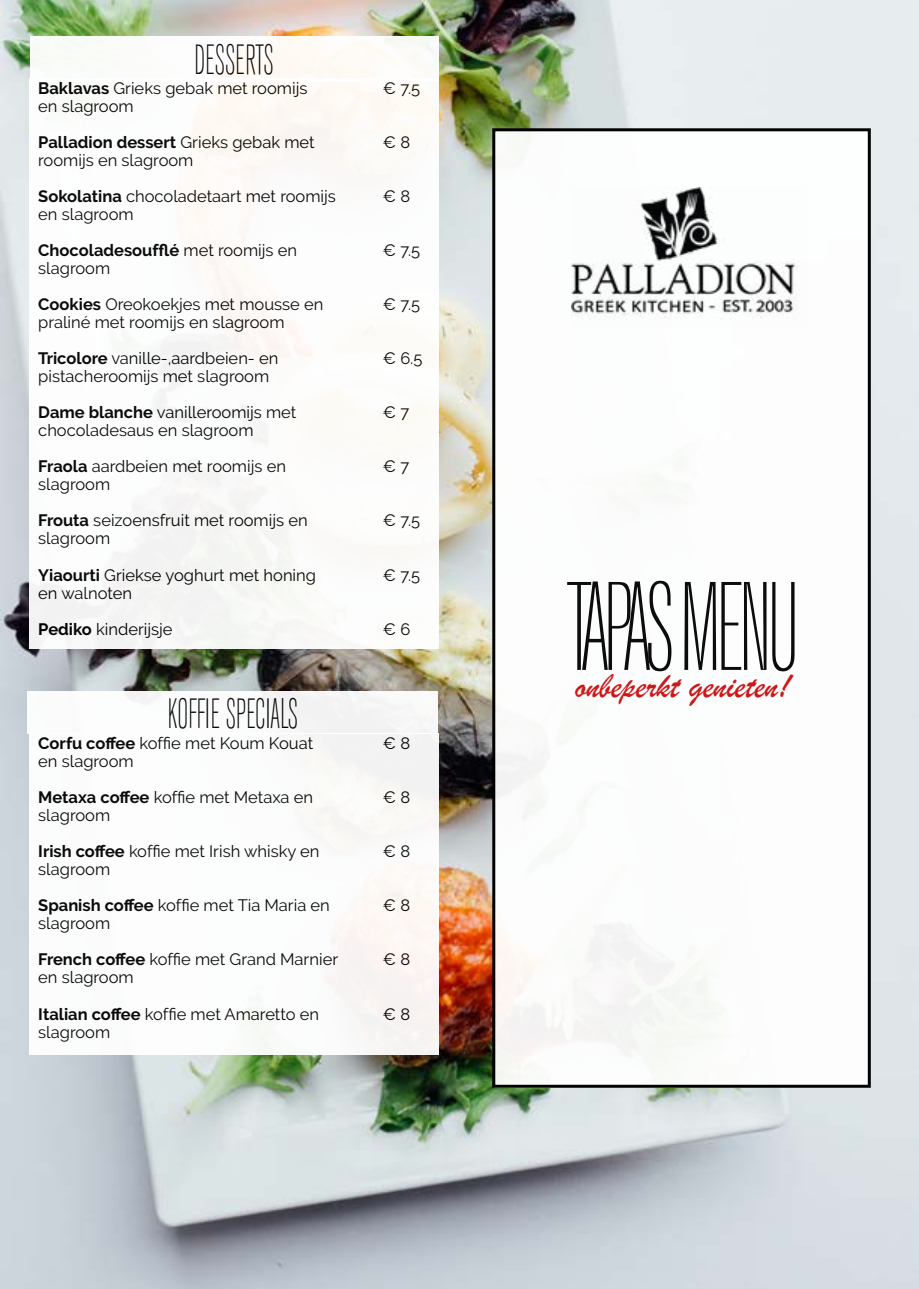
<style>
.page{position:relative;width:919px;height:1289px;background:#fff}
.page>*{position:absolute;margin:0;border:0;box-sizing:border-box;transform-origin:0 0}
.t1{font:124.5px "Keytin";letter-spacing:-.05em;color:#000}
.t2{font:42px "Keytin";color:#000}
.t3{font:36px "Brush Script";color:#cd1719}
.t4{font:16.5px/18px "Raleway";color:#000}
.s1{font-weight:700}
</style>
<div class="page">
<img style="left:0;top:0;width:918px;height:1288px">
<div style="left:494px;top:131px;width:376px;height:956px;background:#fff"></div>
<div style="left:492px;top:128px;width:378px;height:959px;border:3px solid #000"></div>
<div style="left:30px;top:36px;width:408px;height:45px;background:#fdfcf8"></div>
<div style="left:383px;top:79px;width:55px;height:569px;background:#fff"></div>
<div style="left:28px;top:691px;width:410px;height:42px;background:#fff"></div>
<div style="left:383px;top:733px;width:55px;height:321px;background:#faf5f3"></div>
<img style="left:572px;top:187px;width:227px;height:133px">
<div style="left:30px;top:79px;width:353px;height:569px;background:#fff"></div>
<div style="left:30px;top:733px;width:353px;height:321px;background:#fff"></div>
<h2 class="t2" style="left:194px;top:36px;width:81px">DESSERTS</h2>
<p class="t4" style="left:38px;top:79px;width:270px"><span class="s1">Baklavas</span> Grieks gebak met roomijs en slagroom</p>
<p class="t4" style="left:38px;top:133px;width:278px"><span class="s1">Palladion dessert</span> Grieks gebak met roomijs en slagroom</p>
<p class="t4" style="left:38px;top:187px;width:299px"><span class="s1">Sokolatina</span> chocoladetaart met roomijs en slagroom</p>
<p class="t4" style="left:38px;top:241px;width:260px"><span class="s1">Chocoladesoufflé</span> met roomijs en slagroom</p>
<p class="t4" style="left:38px;top:295px;width:287px"><span class="s1">Cookies</span> Oreokoekjes met mousse en praliné met roomijs en slagroom</p>
<p class="t4" style="left:38px;top:349px;width:242px"><span class="s1">Tricolore</span> vanille-,aardbeien- en pistacheroomijs met slagroom</p>
<p class="t4" style="left:38px;top:403px;width:260px"><span class="s1">Dame blanche</span> vanilleroomijs met chocoladesaus en slagroom</p>
<p class="t4" style="left:38px;top:457px;width:249px"><span class="s1">Fraola</span> aardbeien met roomijs en slagroom</p>
<p class="t4" style="left:38px;top:511px;width:271px"><span class="s1">Frouta</span> seizoensfruit met roomijs en slagroom</p>
<p class="t4" style="left:38px;top:565px;width:279px"><span class="s1">Yiaourti</span> Griekse yoghurt met honing en walnoten</p>
<p class="t4" style="left:38px;top:619px;width:136px"><span class="s1">Pediko</span> kinderijsje</p>
<h2 class="t2" style="left:168px;top:690px;width:132px">KOFFIE SPECIALS</h2>
<p class="t4" style="left:38px;top:734px;width:276px"><span class="s1">Corfu coffee</span> koffie met Koum Kouat en slagroom</p>
<p class="t4" style="left:38px;top:788px;width:276px"><span class="s1">Metaxa coffee</span> koffie met Metaxa en slagroom</p>
<p class="t4" style="left:38px;top:842px;width:283px"><span class="s1">Irish coffee</span> koffie met Irish whisky en slagroom</p>
<p class="t4" style="left:38px;top:896px;width:293px"><span class="s1">Spanish coffee</span> koffie met Tia Maria en slagroom</p>
<p class="t4" style="left:38px;top:950px;width:301px"><span class="s1">French coffee</span> koffie met Grand Marnier en slagroom</p>
<p class="t4" style="left:38px;top:1004px;width:282px"><span class="s1">Italian coffee</span> koffie met Amaretto en slagroom</p>
<p class="t4" style="left:383px;top:79px;width:39px">€ 7.5</p>
<p class="t4" style="left:383px;top:133px;width:29px">€ 8</p>
<p class="t4" style="left:383px;top:187px;width:29px">€ 8</p>
<p class="t4" style="left:383px;top:241px;width:39px">€ 7.5</p>
<p class="t4" style="left:383px;top:295px;width:39px">€ 7.5</p>
<p class="t4" style="left:383px;top:349px;width:41px">€ 6.5</p>
<p class="t4" style="left:383px;top:403px;width:28px">€ 7</p>
<p class="t4" style="left:383px;top:457px;width:28px">€ 7</p>
<p class="t4" style="left:383px;top:511px;width:39px">€ 7.5</p>
<p class="t4" style="left:383px;top:565px;width:39px">€ 7.5</p>
<p class="t4" style="left:383px;top:619px;width:29px">€ 6</p>
<p class="t4" style="left:383px;top:734px;width:29px">€ 8</p>
<p class="t4" style="left:383px;top:788px;width:29px">€ 8</p>
<p class="t4" style="left:383px;top:842px;width:29px">€ 8</p>
<p class="t4" style="left:383px;top:896px;width:29px">€ 8</p>
<p class="t4" style="left:383px;top:950px;width:29px">€ 8</p>
<p class="t4" style="left:383px;top:1004px;width:29px">€ 8</p>
<h1 class="t1" style="left:566px;top:558px;width:234px">TAPAS MENU</h1>
<h3 class="t3" style="left:575px;top:664px;width:217px">onbeperkt genieten!</h3>
</div>
